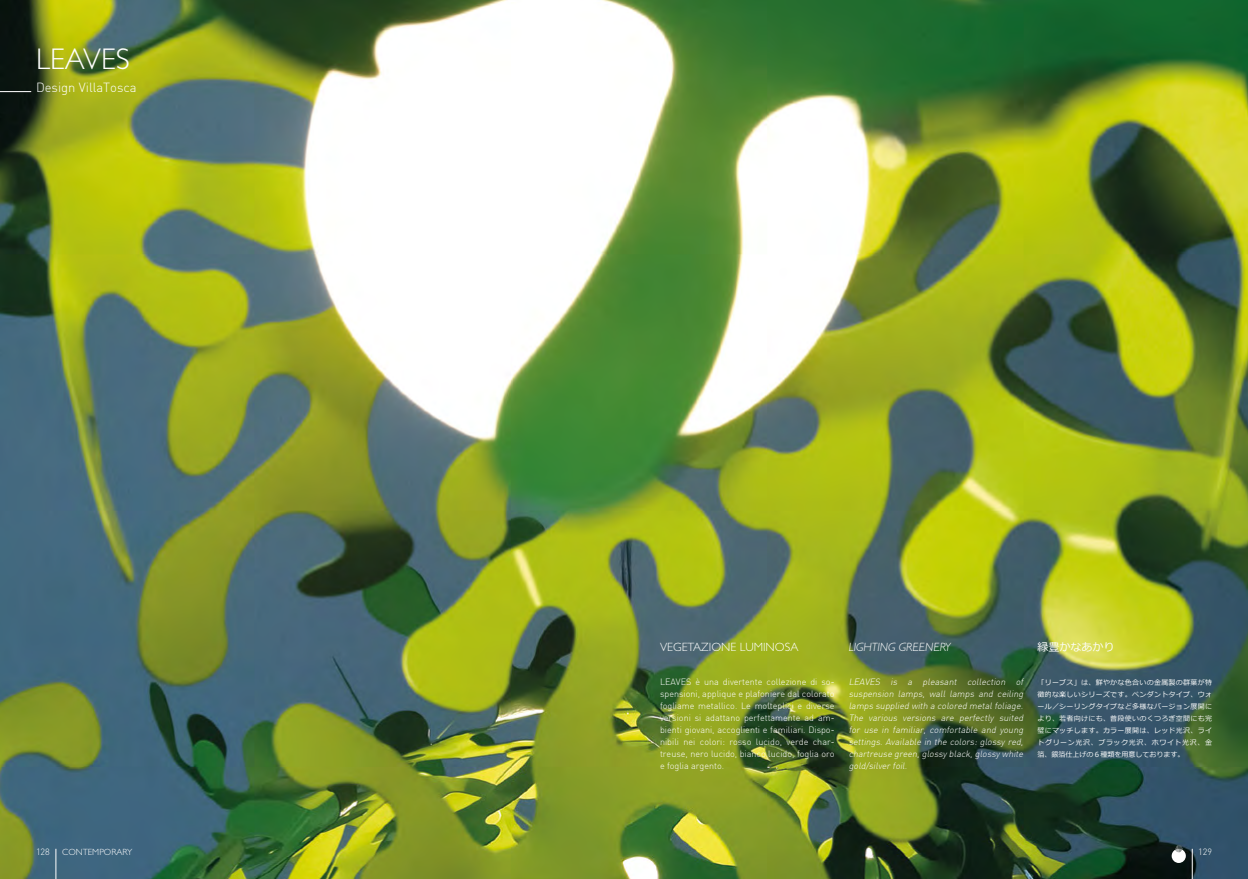
<style>
.page{position:relative;width:1248px;height:879px;background:#fff}
.page>*{position:absolute;margin:0;border:0;box-sizing:border-box;transform-origin:0 0}
.t1{font:300 30px "Gill Sans Std";color:#fff}
.t2{font:300 13px "DIN";color:#fff}
.t3{font:300 12px "Gill Sans Std";color:#fff}
.t4{font:italic 300 12px "Gill Sans Std";color:#fff}
.t5{font:11px "Meiryo";color:#fff}
.t6{font:300 9px/12px "DIN";color:#fff;text-align:justify}
.t7{font:italic 300 9px/12px "DIN";color:#fff;text-align:justify}
.t8{font:300 9px "Gill Sans Std";color:#fff}
.t9{font:7px/12px "Meiryo";letter-spacing:.04em;color:#fff;text-align:justify}
</style>
<div class="page">
<img style="left:0;top:0;width:1247px;height:879px">
<svg style="left:1171px;top:845px;width:14px;height:18px"></svg>
<hr style="left:1191px;top:849px;width:1px;height:30px;background:#fff">
<hr style="left:56px;top:849px;width:1px;height:30px;background:#fff">
<hr style="left:0;top:91px;width:31px;height:1px;background:#fff">
<h1 class="t1" style="left:36px;top:42px;width:95px">LEAVES</h1>
<h2 class="t2" style="left:36px;top:79px;width:102px">Design VillaTosca</h2>
<h3 class="t3" style="left:660px;top:640px;width:140px">VEGETAZIONE LUMINOSA</h3>
<h3 class="t4" style="left:848px;top:640px;width:103px">LIGHTING GREENERY</h3>
<p class="t5" style="left:1037px;top:639px;width:78px">緑豊かなあかり</p>
<p class="t7" style="left:848px;top:676px;width:178px">LEAVES is a pleasant collection of suspension lamps, wall lamps and ceiling lamps supplied with a colored metalfoliage.<br>The various versions are perfectly suited for use in familiar, comfortable and young settings. Available in the colors: glossy red, chartreuse green,glossy black,glossy white gold/silver foil.</p>
<p class="t6" style="left:660px;top:676px;width:176px">LEAVES è una divertente collezione di so&shy;spensioni, applique e plafoniere dal colorato fogliame metallico. Le molteplici e diverse versioni si adattano perfettamente ad am&shy;bienti giovani, accoglienti e familiari. Dispo&shy;nibili nei colori: rosso lucido, verde char&shy;treuse, nero lucido, bianco lucido, foglia oro e foglia argento.</p>
<p class="t9" style="left:1037px;top:676px;width:176px">「リーブス」は、鮮やかな色合いの金属製の群葉が特徴的な楽しいシリーズです。ペンダントタイプ、ウォール／シーリングタイプなど多様なバージョン展開により、若者向けにも、普段使いのくつろぎ空間にも完璧にマッチします。カラー展開は、レッド光沢、ライトグリーン光沢、ブラック光沢、ホワイト光沢、金箔、銀箔仕上げの６種類を用意しております。</p>
<p class="t6" style="left:36px;top:846px;width:15px">128</p>
<p class="t8" style="left:62px;top:846px;width:72px">CONTEMPORARY</p>
<p class="t6" style="left:1197px;top:846px;width:15px">129</p>
</div>
